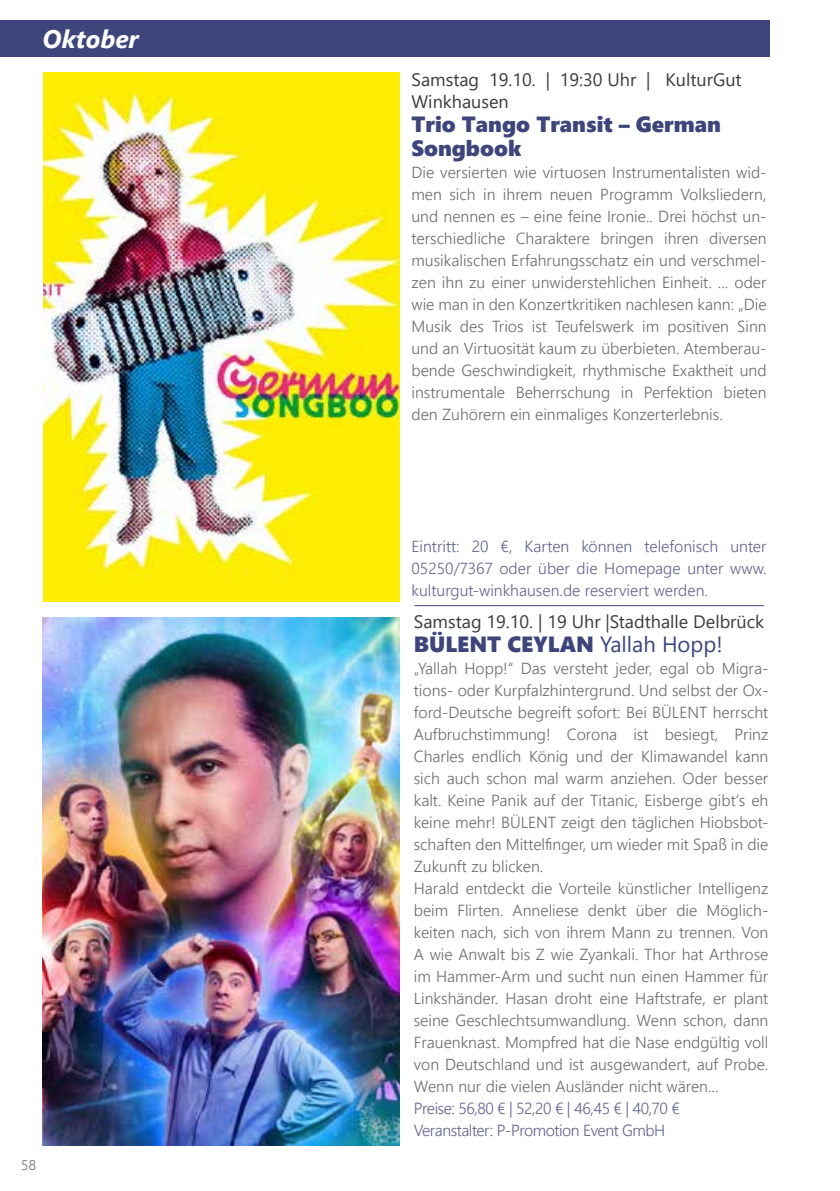
<style>
.page{position:relative;width:840px;height:1191px;background:#fff}
.page>*{position:absolute;margin:0;border:0;box-sizing:border-box;transform-origin:0 0}
.t1{font:italic 700 25.4px "Segoe UI";color:#fff}
.t2{font:22px/24px "Segoe UI Black";color:#3d457a}
.t3{font:18px/22px "Segoe UI";color:#3c3c3b}
.t4{font:300 16px/22px "Segoe UI";color:#6b6b6a}
.t5{font:300 16px/22px "Segoe UI";letter-spacing:-.015em;color:#616290}
.t6{font:300 14px "Segoe UI";color:#6b6b6a}
.s1{font-family:"Segoe UI"}
</style>
<div class="page">
<div style="left:0;top:21px;width:768px;height:36px;background:#3d457a"></div>
<hr style="left:414px;top:605px;width:349px;height:1px;background:#3d457a">
<img style="left:43px;top:617px;width:356px;height:528px">
<img style="left:43px;top:72px;width:356px;height:529px">
<h1 class="t1" style="left:43px;top:21px;width:98px">Oktober</h1>
<p class="t6" style="left:21px;top:1153px;width:16px">58</p>
<p class="t3" style="left:411px;top:67px;width:331px">Samstag 19.10. | 19:30 Uhr | KulturGut<br>Winkhausen</p>
<h2 class="t2" style="left:411px;top:111px;width:311px">Trio Tango Transit – German<br>Songbook</h2>
<p class="t4" style="left:411px;top:161px;width:356px;text-align:justify">Die versierten wie virtuosen Instrumentalisten wid&shy;men sich in ihrem neuen Programm Volksliedern, und nennen es – eine feine Ironie.. Drei höchst un&shy;terschiedliche Charaktere bringen ihren diversen musikalischen Erfahrungsschatz ein und verschmel&shy;zen ihn zu einer unwiderstehlichen Einheit. ... oder wie man in den Konzertkritiken nachlesen kann: „Die Musik des Trios ist Teufelswerk im positiven Sinn und an Virtuosität kaum zu überbieten. Atemberau&shy;bende Geschwindigkeit, rhythmische Exaktheit und instrumentale Beherrschung in Perfektion bieten den Zuhörern ein einmaliges Konzerterlebnis.</p>
<p class="t5" style="left:411px;top:535px;width:356px;text-align:justify">Eintritt: 20 €, Karten können telefonisch unter 05250/7367 oder über die Homepage unter www. kulturgut-winkhausen.de reserviert werden.</p>
<p class="t3" style="left:413px;top:609px;width:351px">Samstag 19.10. | 19 Uhr |Stadthalle Delbrück</p>
<h2 class="t2" style="left:413px;top:631px;width:310px">BÜLENT CEYLAN <span class="s1">Yallah Hopp!</span></h2>
<p class="t4" style="left:413px;top:657px;width:356px">„Yallah Hopp!“ Das versteht jeder, egal ob Migra&shy;tions- oder Kurpfalzhintergrund. Und selbst der Ox&shy;ford-Deutsche begreift sofort: Bei BÜLENT herrscht Aufbruchstimmung! Corona ist besiegt, Prinz Charles endlich König und der Klimawandel kann sich auch schon mal warm anziehen. Oder besser kalt. Keine Panik auf der Titanic, Eisberge gibt‘s eh keine mehr! BÜLENT zeigt den täglichen Hiobsbot&shy;schaften den Mittelfinger, um wieder mit Spaß in die Zukunft zu blicken.<br>Harald entdeckt die Vorteile künstlicher Intelligenz beim Flirten. Anneliese denkt über die Möglich&shy;keiten nach, sich von ihrem Mann zu trennen. Von A wie Anwalt bis Z wie Zyankali. Thor hat Arthrose im Hammer-Arm und sucht nun einen Hammer für Linkshänder. Hasan droht eine Haftstrafe, er plant seine Geschlechtsumwandlung. Wenn schon, dann Frauenknast. Mompfred hat die Nase endgültig voll von Deutschland und ist ausgewandert, auf Probe.<br>Wenn nur die vielen Ausländer nicht wären...</p>
<p class="t5" style="left:413px;top:1097px;width:267px">Preise: 56,80 € | 52,20 € | 46,45 € | 40,70 €<br>Veranstalter: P-Promotion Event GmbH</p>
</div>
